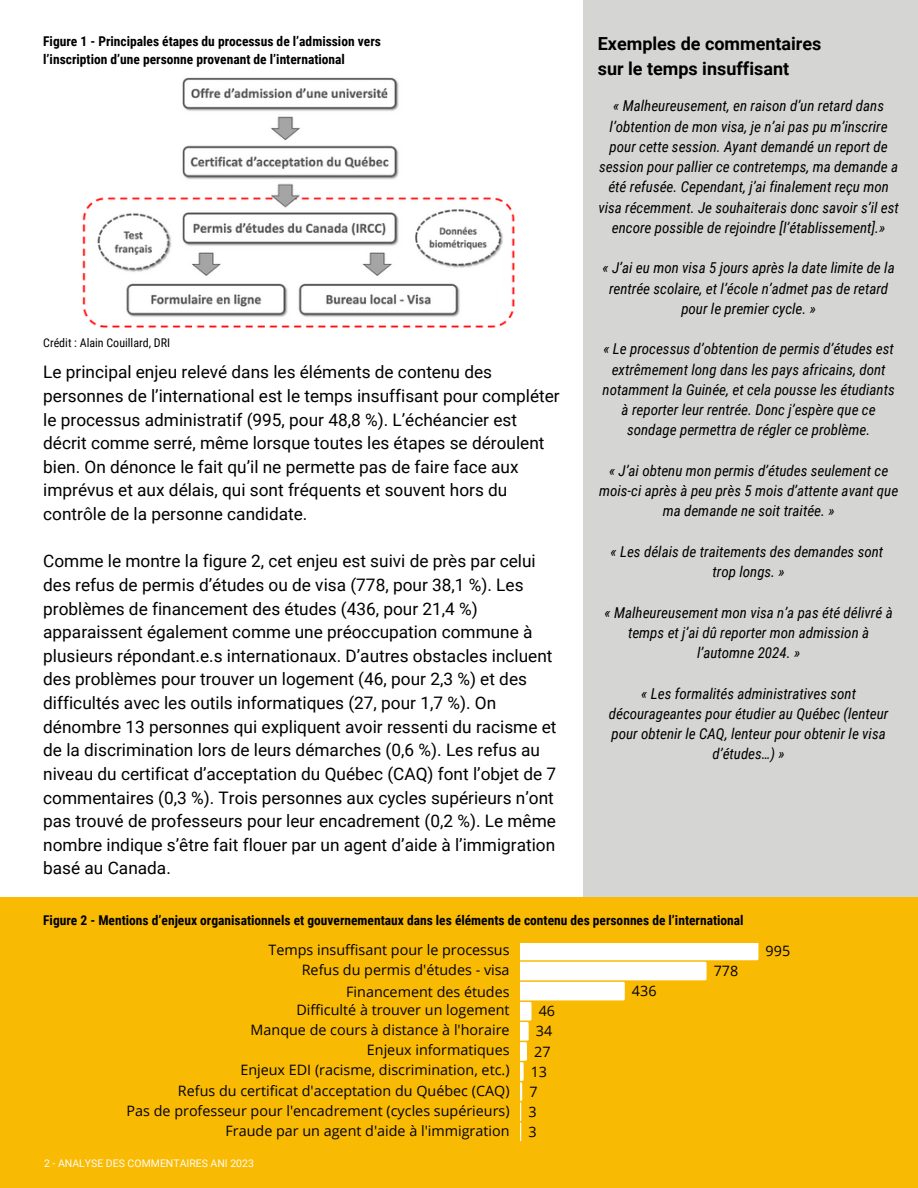
<style>
.page{position:relative;width:918px;height:1188px;background:#fff}
.page>*{position:absolute;margin:0;border:0;box-sizing:border-box;transform-origin:0 0}
.t1{font:700 18px/24.8px "Roboto";color:#000}
.t2{font:17.25px/23.7px "Roboto";color:#000}
.t3{font:italic 15px/20.2px "Roboto Condensed";color:#000;text-align:center}
.t4{font:14.4px "Open Sans";color:#000}
.t5{font:700 13.5px/18px "Roboto Condensed";color:#000}
.t6{font:12px "Roboto Condensed";color:#000}
.t7{font:10.5px "Roboto";color:#fffdf7}
</style>
<div class="page">
<div style="left:583px;top:0;width:335px;height:918px;background:#d5d5d4"></div>
<div style="left:0;top:897px;width:918px;height:291px;background:#f9ba04"></div>
<svg style="left:521px;top:943px;width:237px;height:198px"></svg>
<div style="left:608px;top:1014px;width:293px;height:144px;background:#f9ba04"></div>
<img style="left:82px;top:77px;width:433px;height:251px">
<h3 class="t5" style="left:43px;top:33px;width:339px">Figure 1 - Principales étapes du processus de l’admission vers l’inscription d’une personne provenant de l’international</h3>
<p class="t6" style="left:43px;top:336px;width:128px">Crédit : Alain Couillard, DRI</p>
<h2 class="t2" style="left:43px;top:361px;width:518px">Le principal enjeu relevé dans les éléments de contenu des personnes de l’international est le temps insuffisant pour compléter le processus administratif (995, pour 48,8 %). L’échéancier est décrit comme serré, même lorsque toutes les étapes se déroulent bien. On dénonce le fait qu’il ne permette pas de faire face aux imprévus et aux délais, qui sont fréquents et souvent hors du contrôle de la personne candidate.</h2>
<h2 class="t2" style="left:43px;top:550px;width:515px">Comme le montre la figure 2, cet enjeu est suivi de près par celui des refus de permis d’études ou de visa (778, pour 38,1 %). Les problèmes de financement des études (436, pour 21,4 %) apparaissent également comme une préoccupation commune à plusieurs répondant.e.s internationaux. D’autres obstacles incluent des problèmes pour trouver un logement (46, pour 2,3 %) et des difficultés avec les outils informatiques (27, pour 1,7 %). On dénombre 13 personnes qui expliquent avoir ressenti du racisme et de la discrimination lors de leurs démarches (0,6 %). Les refus au niveau du certificat d’acceptation du Québec (CAQ) font l’objet de 7 commentaires (0,3 %). Trois personnes aux cycles supérieurs n’ont pas trouvé de professeurs pour leur encadrement (0,2 %). Le même nombre indique s’être fait flouer par un agent d’aide à l’immigration basé au Canada.</h2>
<h4 class="t1" style="left:598px;top:32px;width:225px">Exemples de commentaires sur le temps insuffisant</h4>
<h4 class="t3" style="left:598px;top:96px;width:302px">« Malheureusement, en raison d’un retard dans l’obtention de mon visa, je n’ai pas pu m’inscrire pour cette session. Ayant demandé un report de session pour pallier ce contretemps, ma demande a été refusée. Cependant, j’ai finalement reçu mon visa récemment. Je souhaiterais donc savoir s’il est encore possible de rejoindre [l’établissement].»</h4>
<h4 class="t3" style="left:603px;top:258px;width:294px">« J’ai eu mon visa 5 jours après la date limite de la rentrée scolaire, et l’école n’admet pas de retard pour le premier cycle. »</h4>
<h4 class="t3" style="left:603px;top:339px;width:294px">« Le processus d’obtention de permis d’études est extrêmement long dans les pays africains, dont notamment la Guinée, et cela pousse les étudiants à reporter leur rentrée. Donc j’espère que ce sondage permettra de régler ce problème.</h4>
<h4 class="t3" style="left:599px;top:461px;width:301px">« J’ai obtenu mon permis d’études seulement ce mois-ci après à peu près 5 mois d’attente avant que ma demande ne soit traitée. »</h4>
<h4 class="t3" style="left:611px;top:542px;width:274px">« Les délais de traitements des demandes sont trop longs. »</h4>
<h3 class="t3" style="left:605px;top:602px;width:290px">« Malheureusement mon visa n’a pas été délivré à temps et j’ai dû reporter mon admission à l’automne 2024. »</h3>
<p class="t3" style="left:609px;top:683px;width:281px">« Les formalités administratives sont décourageantes pour étudier au Québec (lenteur pour obtenir le CAQ, lenteur pour obtenir le visa d’études…) »</p>
<h1 class="t5" style="left:43px;top:911px;width:702px">Figure 2 - Mentions d’enjeux organisationnels et gouvernementaux dans les éléments de contenu des personnes de l’international</h1>
<p class="t4" style="left:516px;top:913px;width:10px">0</p>
<p class="t4" style="left:628px;top:913px;width:26px">500</p>
<p class="t4" style="left:268px;top:940px;width:243px">Temps insuffisant pour le processus</p>
<p class="t4" style="left:766px;top:941px;width:26px">995</p>
<p class="t4" style="left:302px;top:960px;width:209px">Refus du permis d'études - visa</p>
<p class="t4" style="left:714px;top:961px;width:26px">778</p>
<p class="t4" style="left:346px;top:981px;width:165px">Financement des études</p>
<p class="t4" style="left:632px;top:981px;width:26px">436</p>
<p class="t4" style="left:296px;top:1000px;width:215px">Difficulté à trouver un logement</p>
<p class="t4" style="left:539px;top:1001px;width:18px">46</p>
<p class="t4" style="left:251px;top:1020px;width:261px">Manque de cours à distance à l'horaire</p>
<p class="t4" style="left:536px;top:1021px;width:18px">34</p>
<p class="t4" style="left:367px;top:1040px;width:144px">Enjeux informatiques</p>
<p class="t4" style="left:534px;top:1041px;width:18px">27</p>
<p class="t4" style="left:240px;top:1060px;width:271px">Enjeux EDI (racisme, discrimination, etc.)</p>
<p class="t4" style="left:531px;top:1061px;width:18px">13</p>
<p class="t4" style="left:178px;top:1080px;width:333px">Refus du certificat d'acceptation du Québec (CAQ)</p>
<p class="t4" style="left:529px;top:1081px;width:10px">7</p>
<p class="t4" style="left:127px;top:1100px;width:384px">Pas de professeur pour l'encadrement (cycles supérieurs)</p>
<p class="t4" style="left:528px;top:1101px;width:10px">3</p>
<p class="t4" style="left:226px;top:1120px;width:286px">Fraude par un agent d'aide à l'immigration</p>
<p class="t4" style="left:528px;top:1122px;width:10px">3</p>
<h5 class="t7" style="left:44px;top:1157px;width:211px">2 - ANALYSE DES COMMENTAIRES ANI 2023</h5>
</div>
